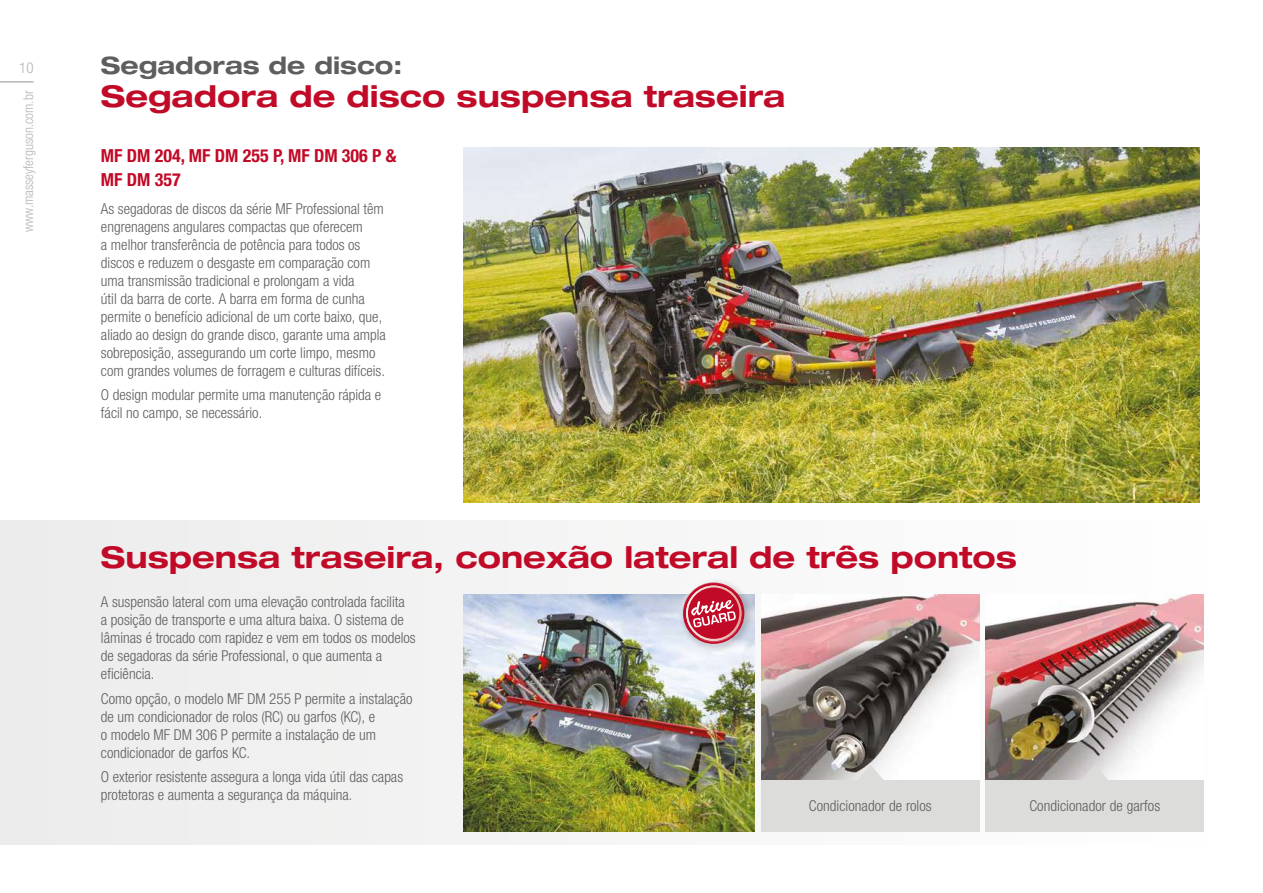
<style>
.page{position:relative;width:1263px;height:893px;background:#fff}
.page>*{position:absolute;margin:0;border:0;box-sizing:border-box;transform-origin:0 0}
.t1{font:700 expanded 30px "Helvetica Neue LT Std";color:#c10a27}
.t2{font:700 expanded 24px "Helvetica Neue LT Std";color:#5f5e5e}
.t3{font:700 condensed 18px/24px "Helvetica Neue LTW1 G";color:#c10a27}
.t4{font:300 condensed 15px/18px "Helvetica Neue LTW1 G";color:#5f5e5e}
.t5{font:300 condensed 15px "Helvetica Neue LTW1 G";color:#b6b5b5}
.t6{font:300 condensed 13.5px "Helvetica Neue LTW1 G";color:#b6b5b5}
</style>
<div class="page">
<div style="left:0;top:520px;width:1231px;height:325px;background:linear-gradient(to right,#ececec,#fff)"></div>
<img style="left:464px;top:594px;width:291px;height:237px">
<img style="left:761px;top:594px;width:218px;height:186px">
<img style="left:986px;top:594px;width:218px;height:186px">
<div style="left:678px;top:578px;width:75px;height:75px;background:#000;opacity:.4"></div>
<div style="left:679px;top:579px;width:64px;height:63px;background:#fff;opacity:.75"></div>
<svg style="left:683px;top:582px;width:61px;height:62px"></svg>
<div style="left:761px;top:780px;width:218px;height:51px;background:#dcdcdb"></div>
<div style="left:986px;top:780px;width:218px;height:51px;background:#dcdcdb"></div>
<svg style="left:856px;top:765px;width:29px;height:15px"></svg>
<svg style="left:1081px;top:765px;width:28px;height:15px"></svg>
<hr style="left:0;top:81px;width:34px;height:2px;background:#b6b5b5">
<img style="left:464px;top:148px;width:735px;height:355px">
<p class="t5" style="left:19px;top:59px;width:16px">10</p>
<h2 class="t2" style="left:101px;top:50px;width:303px">Segadoras de disco:</h2>
<h1 class="t1" style="left:101px;top:77px;width:686px">Segadora de disco suspensa traseira</h1>
<p class="t3" style="left:101px;top:143px;width:297px">MF DM 204, MF DM 255 P, MF DM 306 P &amp;<br>MF DM 357</p>
<p class="t4" style="left:101px;top:199px;width:286px">As segadoras de discos da série MF Professional têm engrenagens angulares compactas que oferecem<br>a melhor transferência de potência para todos os discos e reduzem o desgaste em comparação com uma transmissão tradicional e prolongam a vida<br>útil da barra de corte. A barra em forma de cunha permite o benefício adicional de um corte baixo, que, aliado ao design do grande disco, garante uma ampla sobreposição, assegurando um corte limpo, mesmo com grandes volumes de forragem e culturas difíceis.</p>
<p class="t4" style="left:101px;top:386px;width:282px">O design modular permite uma manutenção rápida e fácil no campo, se necessário.</p>
<p class="t6" style="left:20px;top:232px;width:143px;rotate:-90deg">www.masseyferguson.com.br</p>
<h1 class="t1" style="left:101px;top:538px;width:917px">Suspensa traseira, conexão lateral de três pontos</h1>
<p class="t4" style="left:101px;top:593px;width:316px">A suspensão lateral com uma elevação controlada facilita<br>a posição de transporte e uma altura baixa. O sistema de lâminas é trocado com rapidez e vem em todos os modelos de segadoras da série Professional, o que aumenta a eficiência.</p>
<p class="t4" style="left:101px;top:689px;width:313px">Como opção, o modelo MF DM 255 P permite a instalação de um condicionador de rolos (RC) ou garfos (KC), e<br>o modelo MF DM 306 P permite a instalação de um condicionador de garfos KC.</p>
<p class="t4" style="left:101px;top:768px;width:304px">O exterior resistente assegura a longa vida útil das capas protetoras e aumenta a segurança da máquina.</p>
<p class="t4" style="left:809px;top:797px;width:124px">Condicionador de rolos</p>
<p class="t4" style="left:1029px;top:797px;width:132px">Condicionador de garfos</p>
</div>
